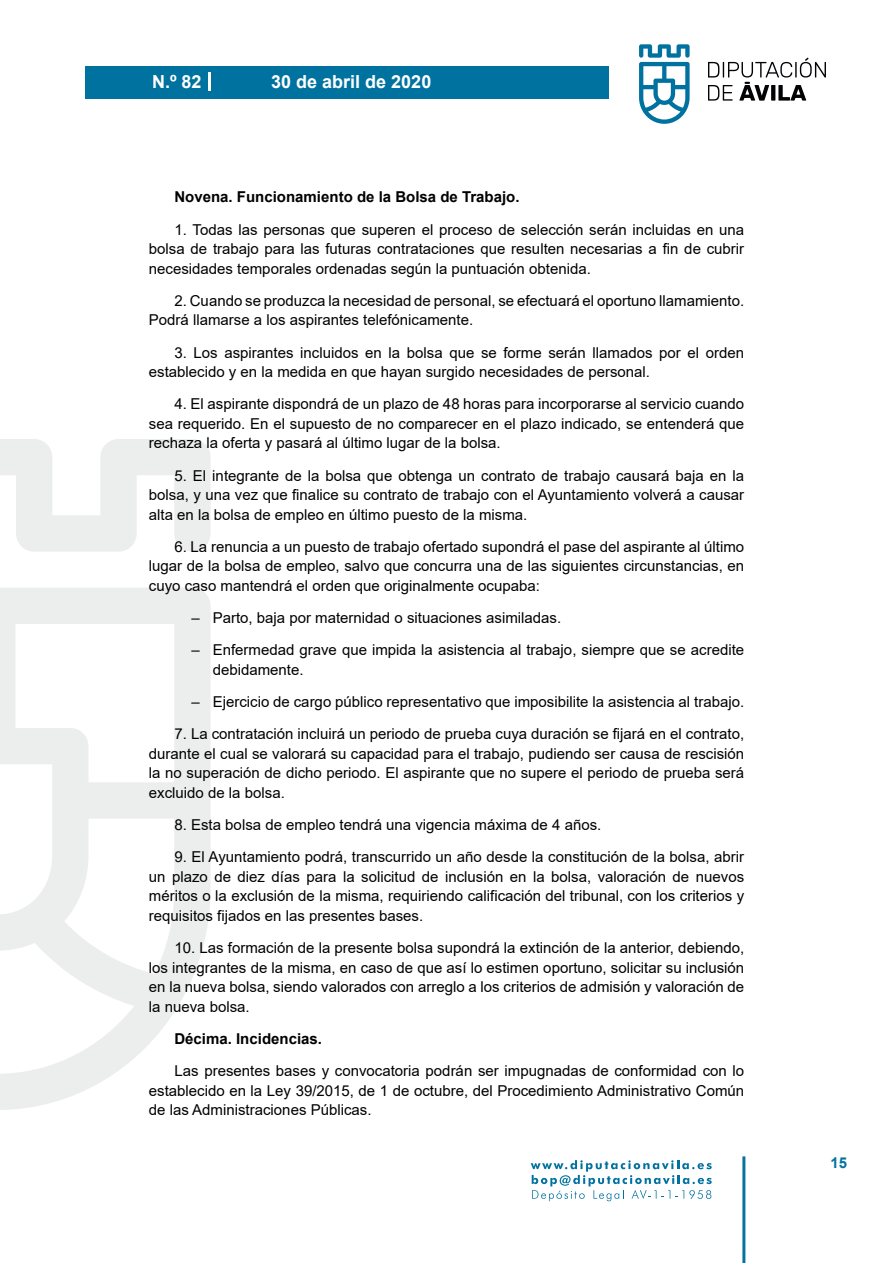
<style>
.page{position:relative;width:893px;height:1263px;background:#fff}
.page>*{position:absolute;margin:0;border:0;box-sizing:border-box;transform-origin:0 0}
.t1{font:700 18px "Arial";color:#fff}
.t2{font:15px/19.5px "Arial";color:#000;text-align:justify}
.t3{font:700 15px "Arial";color:#000}
.t4{font:700 15px "Arial";color:#04739f}
</style>
<div class="page">
<svg style="left:531px;top:1160px;width:181px;height:41px"></svg>
<div style="left:85px;top:66px;width:523px;height:33px;background:#00729f"></div>
<svg style="left:639px;top:44px;width:51px;height:80px"></svg>
<svg style="left:708px;top:58px;width:118px;height:43px"></svg>
<hr style="left:742px;top:1156px;width:3px;height:107px;background:#04739f">
<svg style="left:208px;top:72px;width:2px;height:18px"></svg>
<svg style="left:0;top:439px;width:211px;height:671px"></svg>
<p class="t1" style="left:152px;top:69px;width:51px">N.º 82</p>
<p class="t1" style="left:271px;top:69px;width:162px">30 de abril de 2020</p>
<p class="t3" style="left:174px;top:187px;width:347px">Novena. Funcionamiento de la Bolsa de Trabajo.</p>
<p class="t2" style="left:149px;top:220px;width:597px;text-indent:26px">1. Todas las personas que superen el proceso de selección serán incluidas en una bolsa de trabajo para las futuras contrataciones que resulten necesarias a fin de cubrir necesidades temporales ordenadas según la puntuación obtenida.</p>
<p class="t2" style="left:149px;top:291px;width:597px;text-indent:26px">2. Cuando se produzca la necesidad de personal, se efectuará el oportuno llamamiento.<br>Podrá llamarse a los aspirantes telefónicamente.</p>
<p class="t2" style="left:149px;top:343px;width:597px;text-indent:26px">3. Los aspirantes incluidos en la bolsa que se forme serán llamados por el orden establecido y en la medida en que hayan surgido necesidades de personal.</p>
<p class="t2" style="left:149px;top:394px;width:597px;text-indent:26px">4. El aspirante dispondrá de un plazo de 48 horas para incorporarse al servicio cuando sea requerido. En el supuesto de no comparecer en el plazo indicado, se entenderá que rechaza la oferta y pasará al último lugar de la bolsa.</p>
<p class="t2" style="left:149px;top:466px;width:597px;text-indent:26px">5. El integrante de la bolsa que obtenga un contrato de trabajo causará baja en la bolsa, y una vez que finalice su contrato de trabajo con el Ayuntamiento volverá a causar alta en la bolsa de empleo en último puesto de la misma.</p>
<p class="t2" style="left:149px;top:537px;width:597px;text-indent:26px">6. La renuncia a un puesto de trabajo ofertado supondrá el pase del aspirante al último lugar de la bolsa de empleo, salvo que concurra una de las siguientes circunstancias, en cuyo caso mantendrá el orden que originalmente ocupaba:</p>
<p class="t2" style="left:191px;top:608px;width:371px">– Parto, baja por maternidad o situaciones asimiladas.</p>
<p class="t2" style="left:213px;top:640px;width:533px;text-indent:-21px">– Enfermedad grave que impida la asistencia al trabajo, siempre que se acredite debidamente.</p>
<p class="t2" style="left:191px;top:692px;width:554px">– Ejercicio de cargo público representativo que imposibilite la asistencia al trabajo.</p>
<p class="t2" style="left:149px;top:724px;width:597px;text-indent:26px">7. La contratación incluirá un periodo de prueba cuya duración se fijará en el contrato, durante el cual se valorará su capacidad para el trabajo, pudiendo ser causa de rescisión la no superación de dicho periodo. El aspirante que no supere el periodo de prueba será excluido de la bolsa.</p>
<p class="t2" style="left:174px;top:815px;width:428px">8. Esta bolsa de empleo tendrá una vigencia máxima de 4 años.</p>
<p class="t2" style="left:149px;top:847px;width:597px;text-indent:26px">9. El Ayuntamiento podrá, transcurrido un año desde la constitución de la bolsa, abrir un plazo de diez días para la solicitud de inclusión en la bolsa, valoración de nuevos méritos o la exclusión de la misma, requiriendo calificación del tribunal, con los criterios y requisitos fijados en las presentes bases.</p>
<p class="t2" style="left:149px;top:938px;width:597px;text-indent:26px">10. Las formación de la presente bolsa supondrá la extinción de la anterior, debiendo, los integrantes de la misma, en caso de que así lo estimen oportuno, solicitar su inclusión en la nueva bolsa, siendo valorados con arreglo a los criterios de admisión y valoración de la nueva bolsa.</p>
<p class="t3" style="left:174px;top:1028px;width:149px">Décima. Incidencias.</p>
<p class="t2" style="left:149px;top:1061px;width:597px;text-indent:26px">Las presentes bases y convocatoria podrán ser impugnadas de conformidad con lo establecido en la Ley 39/2015, de 1 de octubre, del Procedimiento Administrativo Común de las Administraciones Públicas.</p>
<p class="t4" style="left:831px;top:1152px;width:18px">15</p>
</div>
